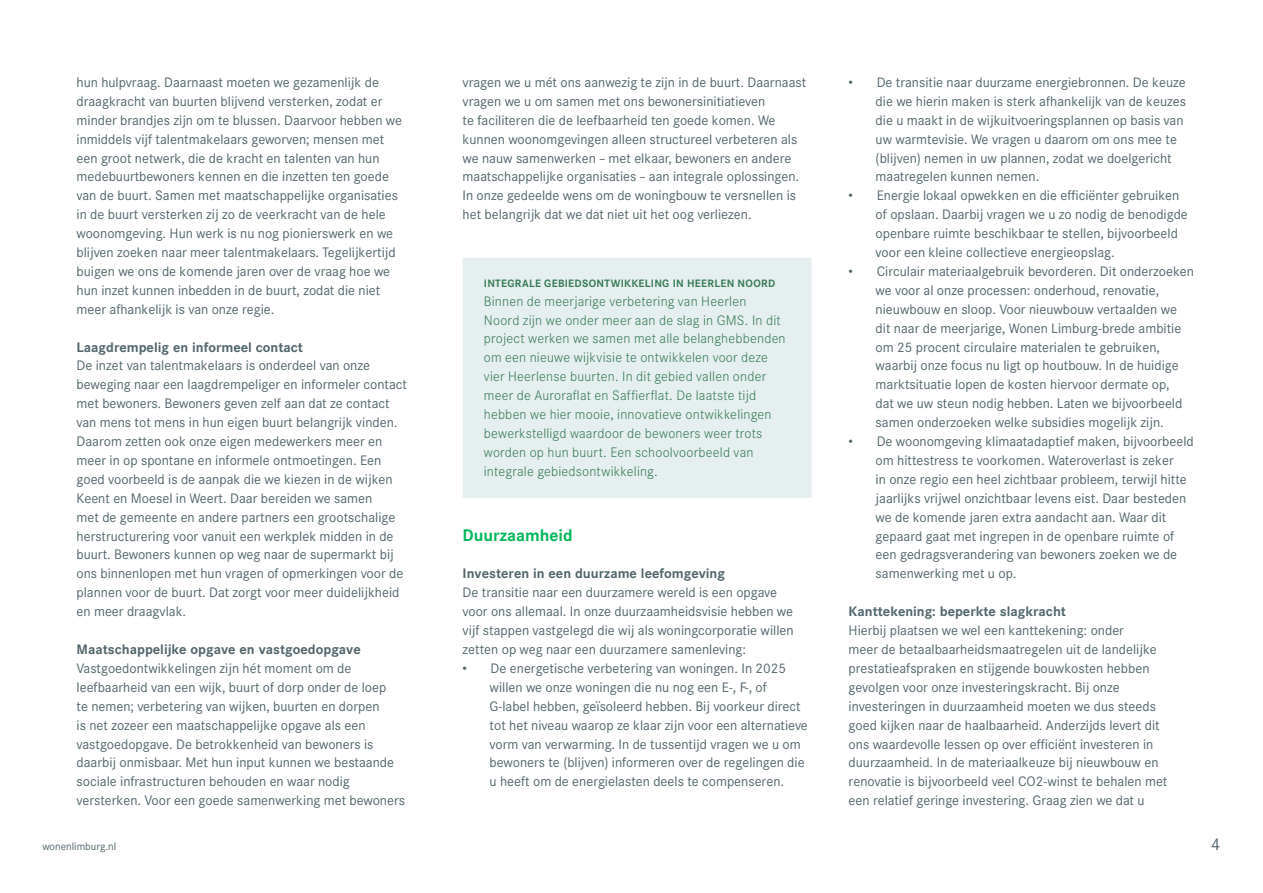
<style>
.page{position:relative;width:1263px;height:893px;background:#fff}
.page>*{position:absolute;margin:0;border:0;box-sizing:border-box;transform-origin:0 0}
.Tussenkopjes_Groen{font:700 16.5px "Corporate S";color:#00b85b}
.Broodtekst_inleiding{font:16.5px "Corporate S";color:#52666c}
.Bullets{font:13.5px/18.9px "Corporate S";color:#52666c}
.Broodtekst{font:13.5px/18.9px "Corporate S";color:#52666c}
.Inzetje_9{font:300 13.5px/18.9px "Corporate S";letter-spacing:.015em;color:#387b56}
.Subkopje_dikgedrukt{font:700 13.5px "Corporate S";color:#52666c}
.Inzetje_9-2{font:700 10.5px "Corporate S";letter-spacing:.03em;color:#387b56}
.t1{font:10.5px "Corporate S";color:#52666c}
</style>
<div class="page">
<div style="left:463px;top:258px;width:349px;height:240px;background:#e6eff0"></div>
<p class="Broodtekst" style="left:77px;top:73px;width:327px">hun hulpvraag. Daarnaast moeten we gezamenlijk de draagkracht van buurten blijvend versterken, zodat er minder brandjes zijn om te blussen. Daarvoor hebben we inmiddels vijf talentmakelaars geworven; mensen met een groot netwerk, die de kracht en talenten van hun medebuurtbewoners kennen en die inzetten ten goede van de buurt. Samen met maatschappelijke organisaties in de buurt versterken zij zo de veerkracht van de hele woonomgeving. Hun werk is nu nog pionierswerk en we blijven zoeken naar meer talentmakelaars. Tegelijkertijd buigen we ons de komende jaren over de vraag hoe we hun inzet kunnen inbedden in de buurt, zodat die niet meer afhankelijk is van onze regie.</p>
<p class="Subkopje_dikgedrukt" style="left:77px;top:339px;width:228px">Laagdrempelig en informeel contact</p>
<p class="Bullets" style="left:77px;top:356px;width:332px">De inzet van talentmakelaars is onderdeel van onze beweging naar een laagdrempeliger en informeler contact met bewoners. Bewoners geven zelf aan dat ze contact van mens tot mens in hun eigen buurt belangrijk vinden.<br>Daarom zetten ook onze eigen medewerkers meer en meer in op spontane en informele ontmoetingen. Een goed voorbeeld is de aanpak die we kiezen in de wijken Keent en Moesel in Weert. Daar bereiden we samen<br>met de gemeente en andere partners een grootschalige herstructurering voor vanuit een werkplek midden in de buurt. Bewoners kunnen op weg naar de supermarkt bij ons binnenlopen met hun vragen of opmerkingen voor de plannen voor de buurt. Dat zorgt voor meer duidelijkheid en meer draagvlak.</p>
<p class="Subkopje_dikgedrukt" style="left:77px;top:641px;width:286px">Maatschappelijke opgave en vastgoedopgave</p>
<p class="Broodtekst" style="left:77px;top:659px;width:330px">Vastgoedontwikkelingen zijn hét moment om de leefbaarheid van een wijk, buurt of dorp onder de loep<br>te nemen; verbetering van wijken, buurten en dorpen<br>is net zozeer een maatschappelijke opgave als een vastgoedopgave. De betrokkenheid van bewoners is daarbij onmisbaar. Met hun input kunnen we bestaande sociale infrastructuren behouden en waar nodig versterken. Voor een goede samenwerking met bewoners</p>
<p class="Broodtekst" style="left:463px;top:73px;width:345px">vragen we u mét ons aanwezig te zijn in de buurt. Daarnaast vragen we u om samen met ons bewonersinitiatieven<br>te faciliteren die de leefbaarheid ten goede komen. We kunnen woonomgevingen alleen structureel verbeteren als we nauw samenwerken – met elkaar, bewoners en andere maatschappelijke organisaties – aan integrale oplossingen.<br>In onze gedeelde wens om de woningbouw te versnellen is het belangrijk dat we dat niet uit het oog verliezen.</p>
<p class="Inzetje_9-2" style="left:484px;top:277px;width:293px">INTEGRALE GEBIEDSONTWIKKELING IN HEERLEN NOORD</p>
<p class="Inzetje_9" style="left:484px;top:292px;width:303px">Binnen de meerjarige verbetering van Heerlen<br>Noord zijn we onder meer aan de slag in GMS. In dit project werken we samen met alle belanghebbenden om een nieuwe wijkvisie te ontwikkelen voor deze vier Heerlense buurten. In dit gebied vallen onder meer de Auroraflat en Saffierflat. De laatste tijd hebben we hier mooie, innovatieve ontwikkelingen bewerkstelligd waardoor de bewoners weer trots worden op hun buurt. Een schoolvoorbeeld van integrale gebiedsontwikkeling.</p>
<p class="Tussenkopjes_Groen" style="left:463px;top:525px;width:112px">Duurzaamheid</p>
<p class="Subkopje_dikgedrukt" style="left:463px;top:565px;width:264px">Investeren in een duurzame leefomgeving</p>
<p class="Broodtekst" style="left:463px;top:583px;width:332px">De transitie naar een duurzamere wereld is een opgave voor ons allemaal. In onze duurzaamheidsvisie hebben we vijf stappen vastgelegd die wij als woningcorporatie willen zetten op weg naar een duurzamere samenleving:</p>
<p class="Bullets" style="left:490px;top:659px;width:320px;text-indent:-27px">• De energetische verbetering van woningen. In 2025 willen we onze woningen die nu nog een E-, F-, of G-label hebben, geïsoleerd hebben. Bij voorkeur direct tot het niveau waarop ze klaar zijn voor een alternatieve vorm van verwarming. In de tussentijd vragen we u om bewoners te (blijven) informeren over de regelingen die u heeft om de energielasten deels te compenseren.</p>
<p class="Bullets" style="left:876px;top:73px;width:312px;text-indent:-27px">• De transitie naar duurzame energiebronnen. De keuze die we hierin maken is sterk afhankelijk van de keuzes die u maakt in de wijkuitvoeringsplannen op basis van uw warmtevisie. We vragen u daarom om ons mee te (blijven) nemen in uw plannen, zodat we doelgericht maatregelen kunnen nemen.</p>
<p class="Bullets" style="left:876px;top:186px;width:314px;text-indent:-27px">• Energie lokaal opwekken en die efficiënter gebruiken of opslaan. Daarbij vragen we u zo nodig de benodigde openbare ruimte beschikbaar te stellen, bijvoorbeeld voor een kleine collectieve energieopslag.</p>
<p class="Bullets" style="left:876px;top:262px;width:320px;text-indent:-27px">• Circulair materiaalgebruik bevorderen. Dit onderzoeken we voor al onze processen: onderhoud, renovatie, nieuwbouw en sloop. Voor nieuwbouw vertaalden we dit naar de meerjarige, Wonen Limburg-brede ambitie om 25 procent circulaire materialen te gebruiken, waarbij onze focus nu ligt op houtbouw. In de huidige marktsituatie lopen de kosten hiervoor dermate op,<br>dat we uw steun nodig hebben. Laten we bijvoorbeeld samen onderzoeken welke subsidies mogelijk zijn.</p>
<p class="Bullets" style="left:876px;top:432px;width:320px;text-indent:-27px">• De woonomgeving klimaatadaptief maken, bijvoorbeeld om hittestress te voorkomen. Wateroverlast is zeker<br>in onze regio een heel zichtbaar probleem, terwijl hitte jaarlijks vrijwel onzichtbaar levens eist. Daar besteden we de komende jaren extra aandacht aan. Waar dit gepaard gaat met ingrepen in de openbare ruimte of een gedragsverandering van bewoners zoeken we de samenwerking met u op.</p>
<p class="Subkopje_dikgedrukt" style="left:849px;top:603px;width:219px">Kanttekening: beperkte slagkracht</p>
<p class="Broodtekst" style="left:849px;top:621px;width:320px">Hierbij plaatsen we wel een kanttekening: onder<br>meer de betaalbaarheidsmaatregelen uit de landelijke prestatieafspraken en stijgende bouwkosten hebben gevolgen voor onze investeringskracht. Bij onze investeringen in duurzaamheid moeten we dus steeds goed kijken naar de haalbaarheid. Anderzijds levert dit ons waardevolle lessen op over efficiënt investeren in duurzaamheid. In de materiaalkeuze bij nieuwbouw en renovatie is bijvoorbeeld veel CO2-winst te behalen met een relatief geringe investering. Graag zien we dat u</p>
<p class="t1" style="left:43px;top:841px;width:75px">wonenlimburg.nl</p>
<p class="Broodtekst_inleiding" style="left:1211px;top:835px;width:11px">4</p>
</div>
